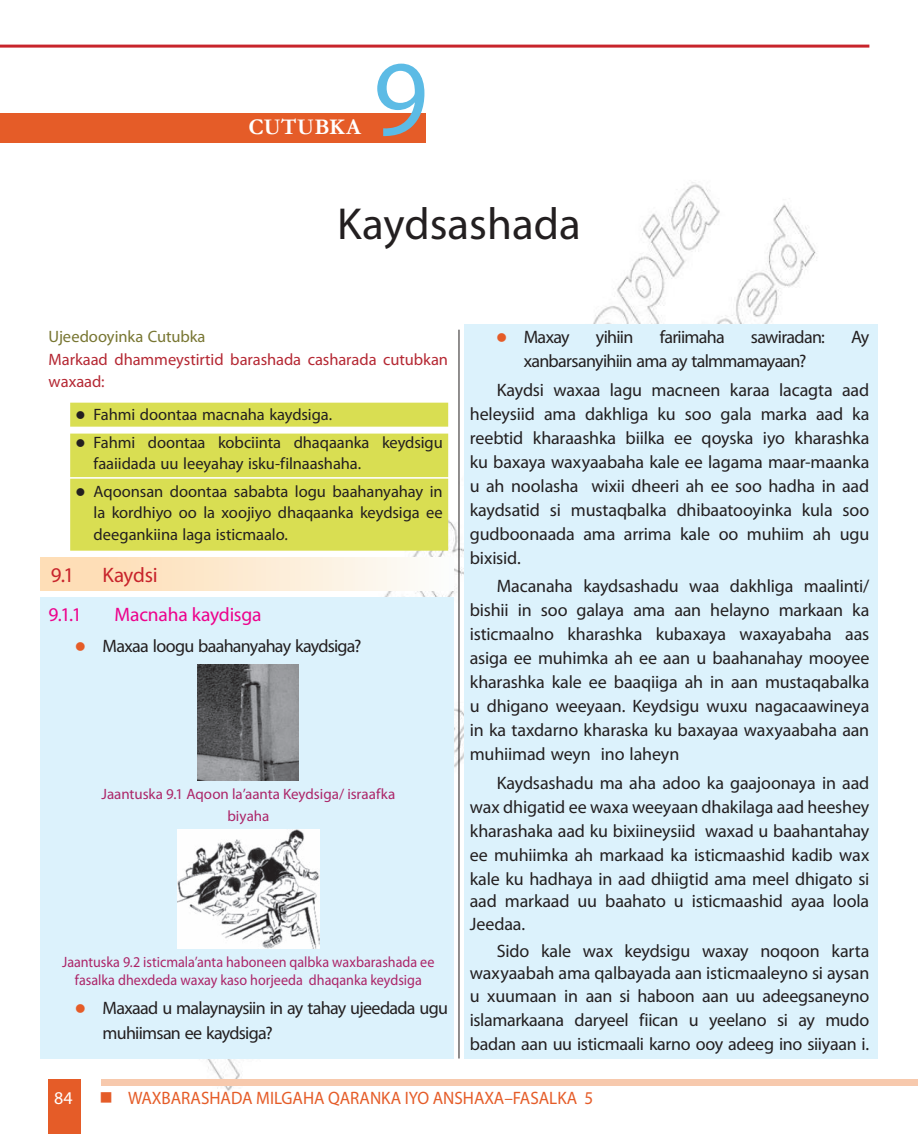
<style>
.page{position:relative;width:918px;height:1134px;background:#fff}
.page>*{position:absolute;margin:0;border:0;box-sizing:border-box;transform-origin:0 0}
.t1{font:108px "Myriad Pro";color:#5cbbe5}
.t2{font:45px "Myriad Pro";color:#231f20}
.t3{font:700 22.5px "Garamond";letter-spacing:.005em;color:#fff}
.t4{font:21px "Myriad Pro";letter-spacing:-.015em;color:#c8242b}
.t5{font:19.5px "Myriad Pro";letter-spacing:-.01em;color:#ed028c}
.t6{font:18px/24px "Myriad Pro";letter-spacing:-.015em;color:#231f20;text-align:justify}
.t7{font:18px/24.5px "Myriad Pro";letter-spacing:-.04em;color:#231f20}
.t8{font:18px "Myriad Pro";color:#e55c28;scale:.95 1}
.t9{font:18px "Myriad Pro";color:#fff}
.t10{font:16.5px/21.8px "Myriad Pro";letter-spacing:-.005em;color:#231f20}
.t11{font:16.5px/22.5px "Myriad Pro";letter-spacing:-.005em;color:#b52833}
.t12{font:16.5px "Myriad Pro";color:#787632}
.t13{font:15px/18px "Myriad Pro";color:#ac2568;text-align:center;scale:.94 1}
.t14{font:15px/21.6px "Myriad Pro";color:#ac2568;text-align:center}
.s1{color:#e55c28}
</style>
<div class="page">
<img style="left:54px;top:113px;width:860px;height:980px">
<hr style="left:0;top:45px;width:869px;height:3px;background:#c8242b">
<div style="left:101px;top:1080px;width:816px;height:6px;background:#f7c9ad"></div>
<div style="left:49px;top:1080px;width:32px;height:54px;background:#e55c28"></div>
<div style="left:465px;top:324px;width:413px;height:734px;background:#dcf2fc"></div>
<hr style="left:459px;top:330px;width:1px;height:729px;background:#231f20">
<div style="left:0;top:113px;width:425px;height:30px;background:#e55c28"></div>
<svg style="left:338px;top:204px;width:244px;height:48px"></svg>
<div style="left:40px;top:597px;width:413px;height:461px;background:#dcf2fc"></div>
<div style="left:40px;top:558px;width:413px;height:33px;background:linear-gradient(to right,#fedaad,#fcfdfa)"></div>
<div style="left:70px;top:403px;width:378px;height:24px;background:#d9de52"></div>
<div style="left:70px;top:434px;width:378px;height:43px;background:#d9de52"></div>
<div style="left:70px;top:479px;width:378px;height:72px;background:#d9de52"></div>
<img style="left:198px;top:664px;width:100px;height:116px">
<img style="left:177px;top:830px;width:143px;height:119px">
<p class="t3" style="left:249px;top:112px;width:114px">CUTUBKA</p>
<h1 class="t1" style="left:373px;top:32px;width:57px">9</h1>
<h2 class="t2" style="left:337px;top:196px;width:245px">Kaydsashada</h2>
<p class="t12" style="left:49px;top:326px;width:159px">Ujeedooyinka Cutubka</p>
<p class="t11" style="left:49px;top:347px;width:401px">Markaad dhammeystirtid barashada casharada cutubkan waxaad:</p>
<p class="t10" style="left:76px;top:404px;width:258px">● Fahmi doontaa macnaha kaydsiga.</p>
<p class="t10" style="left:94px;top:432px;width:351px;line-height:21px;text-indent:-18px">● Fahmi doontaa kobciinta dhaqaanka keydsigu faaiidada uu leeyahay isku-filnaashaha.</p>
<p class="t10" style="left:94px;top:480px;width:351px;text-align:justify;text-indent:-18px">● Aqoonsan doontaa sababta logu baahanyahay in la kordhiyo oo la xoojiyo dhaqaanka keydsiga ee deegankiina laga isticmaalo.</p>
<p class="t4" style="left:51px;top:562px;width:25px">9.1</p>
<p class="t4" style="left:103px;top:562px;width:57px">Kaydsi</p>
<p class="t5" style="left:49px;top:603px;width:35px">9.1.1</p>
<p class="t5" style="left:115px;top:603px;width:149px">Macnaha kaydisga</p>
<p class="t7" style="left:75px;top:634px;width:288px"><span class="s1">●</span> Maxaa loogu baahanyahay kaydsiga?</p>
<p class="t14" style="left:102px;top:783px;width:295px">Jaantuska 9.1 Aqoon la’aanta Keydsiga/ israafka biyaha</p>
<p class="t13" style="left:62px;top:953px;width:397px">Jaantuska 9.2 isticmala’anta haboneen qalbka waxbarashada ee fasalka dhexdeda waxay kaso horjeeda dhaqanka keydsiga</p>
<p class="t7" style="left:103px;top:996px;width:347px;text-indent:-28px"><span class="s1">●</span> Maxaad u malaynaysiin in ay tahay ujeedada ugu muhiimsan ee kaydsiga?</p>
<p class="t6" style="left:496px;top:325px;width:75px"><span class="s1">●</span> Maxay</p>
<p class="t6" style="left:596px;top:325px;width:39px">yihiin</p>
<p class="t7" style="left:660px;top:325px;width:67px">fariimaha</p>
<p class="t7" style="left:751px;top:325px;width:75px">sawiradan:</p>
<p class="t6" style="left:851px;top:325px;width:20px">Ay</p>
<p class="t6" style="left:497px;top:347px;width:374px;line-height:28.5px;text-indent:27px">xanbarsanyihiin ama ay talmmamayaan?<br>Kaydsi waxaa lagu macneen karaa lacagta aad</p>
<p class="t6" style="left:470px;top:401px;width:401px">heleysiid ama dakhliga ku soo gala marka aad ka reebtid kharaashka biilka ee qoyska iyo kharashka ku baxaya waxyaabaha kale ee lagama maar-maanka u ah noolasha wixii dheeri ah ee soo hadha in aad kaydsatid si mustaqbalka dhibaatooyinka kula soo gudboonaada ama arrima kale oo muhiim ah ugu bixisid.</p>
<p class="t6" style="left:470px;top:574px;width:401px;text-indent:27px">Macanaha kaydsashadu waa dakhliga maalinti/ bishii in soo galaya ama aan helayno markaan ka isticmaalno kharashka kubaxaya waxayabaha aas asiga ee muhimka ah ee aan u baahanahay mooyee kharashka kale ee baaqiiga ah in aan mustaqabalka u dhigano weeyaan. Keydsigu wuxu nagacaawineya in ka taxdarno kharaska ku baxayaa waxyaabaha aan muhiimad weyn ino laheyn</p>
<p class="t6" style="left:470px;top:771px;width:401px;line-height:23.5px;text-indent:27px">Kaydsashadu ma aha adoo ka gaajoonaya in aad wax dhigatid ee waxa weeyaan dhakilaga aad heeshey kharashaka aad ku bixiineysiid waxad u baahantahay ee muhiimka ah markaad ka isticmaashid kadib wax kale ku hadhaya in aad dhiigtid ama meel dhigato si aad markaad uu baahato u isticmaashid ayaa loola Jeedaa.</p>
<p class="t6" style="left:470px;top:939px;width:401px;line-height:23.2px;text-indent:27px">Sido kale wax keydsigu waxay noqoon karta waxyaabah ama qalbayada aan isticmaaleyno si aysan u xuumaan in aan si haboon aan uu adeegsaneyno islamarkaana daryeel fiican u yeelano si ay mudo badan aan uu isticmaali karno ooy adeeg ino siiyaan i.</p>
<p class="t9" style="left:54px;top:1087px;width:20px">84</p>
<p class="t8" style="left:100px;top:1087px;width:521px">■ WAXBARASHADA MILGAHA QARANKA IYO ANSHAXA–FASALKA 5</p>
</div>
